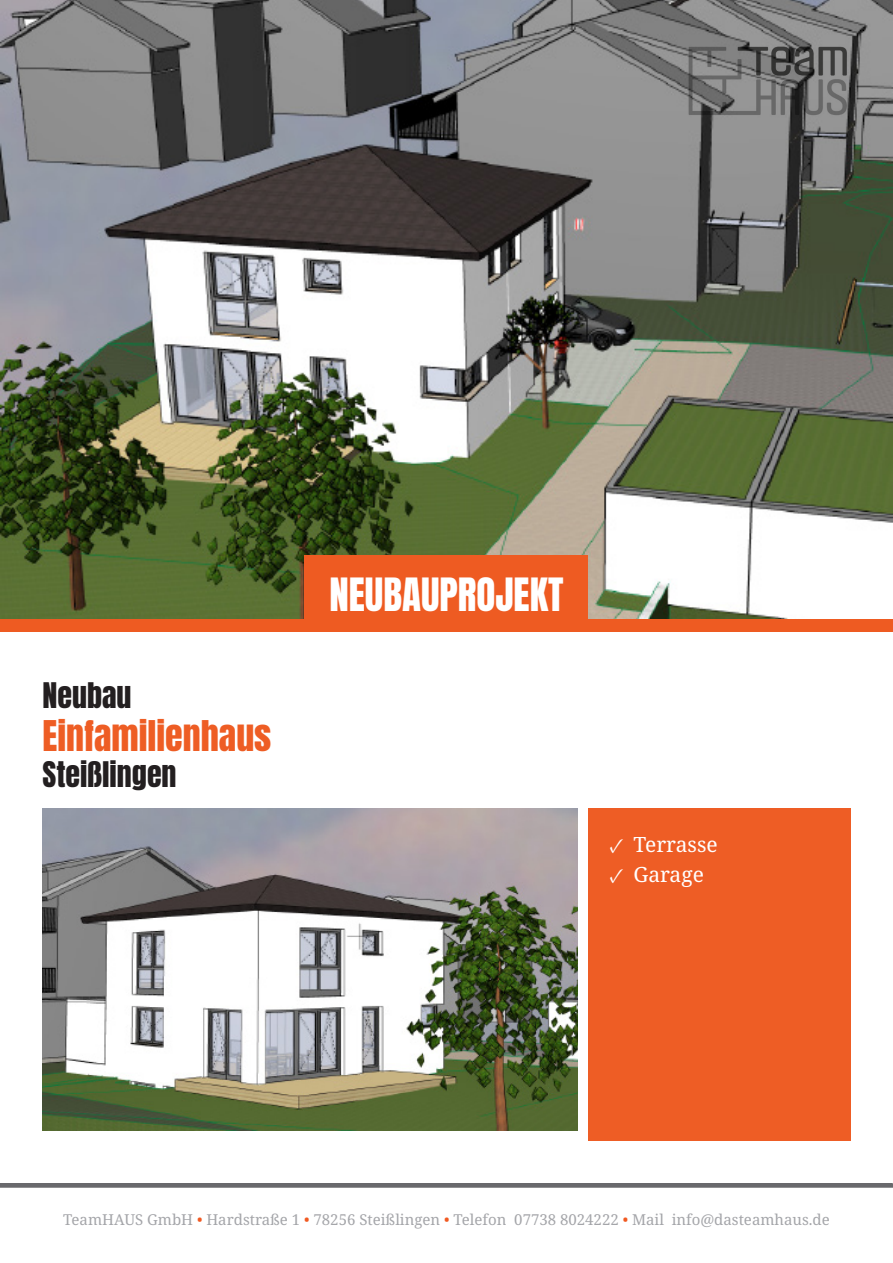
<style>
.page{position:relative;width:893px;height:1263px;background:#fff}
.page>*{position:absolute;margin:0;border:0;box-sizing:border-box;transform-origin:0 0}
.t1{font:39px "Anton";color:#fff}
.t2{font:36px "Anton";color:#ee5d24}
.t3{font:30px "Anton";color:#231f20}
.t4{font:21px "Noto Serif";color:#fff}
.t5{font:15px "Noto Serif";color:#a4a5a9}
.s1{font-family:"Minion Pro"}
.s2{color:#f15921}
</style>
<div class="page">
<img style="left:0;top:0;width:893px;height:619px">
<div style="left:588px;top:808px;width:262px;height:333px;background:#ee5d25"></div>
<div style="left:0;top:619px;width:893px;height:12px;background:#ee5b22"></div>
<div style="left:305px;top:555px;width:283px;height:76px;background:#ee5b22"></div>
<div style="left:0;top:1183px;width:893px;height:5px;border:2px solid #69696c"></div>
<img style="left:43px;top:808px;width:535px;height:323px">
<img style="left:680px;top:35px;width:176px;height:107px">
<p class="t3" style="left:43px;top:680px;width:91px">Neubau</p>
<p class="t2" style="left:43px;top:718px;width:230px">Einfamilienhaus</p>
<p class="t3" style="left:43px;top:759px;width:136px">Steißlingen</p>
<p class="t1" style="left:329px;top:574px;width:236px">NEUBAUPROJEKT</p>
<p class="t4" style="left:609px;top:830px;width:110px"><span class="s1">✓</span> Terrasse</p>
<p class="t4" style="left:609px;top:860px;width:96px"><span class="s1">✓</span> Garage</p>
<p class="t5" style="left:63px;top:1209px;width:768px">TeamHAUS GmbH <span class="s2">•</span> Hardstraße 1 <span class="s2">•</span> 78256 Steißlingen <span class="s2">•</span> Telefon 07738 8024222 <span class="s2">•</span> Mail info@dasteamhaus.de</p>
</div>
